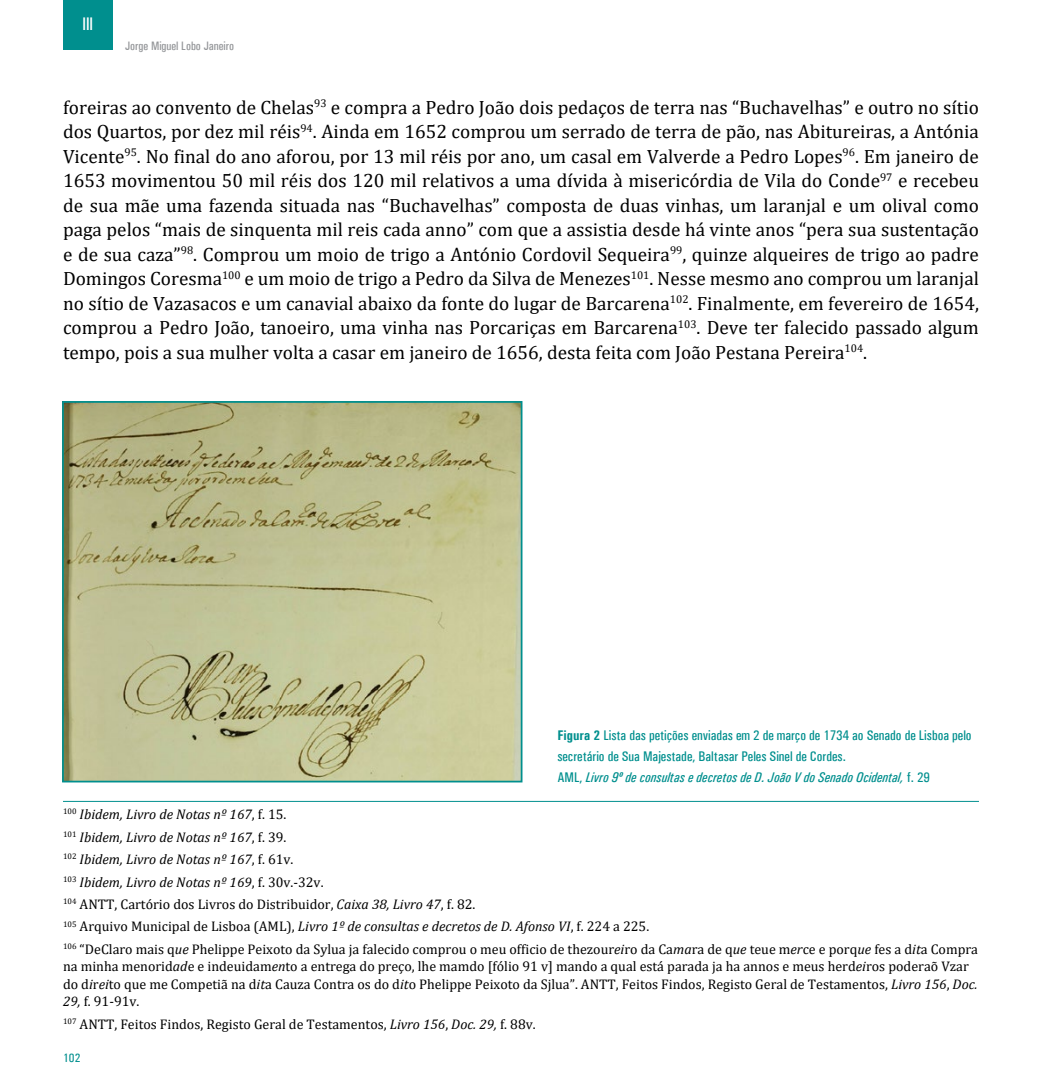
<style>
.page{position:relative;width:1042px;height:1092px;background:#fff}
.page>*{position:absolute;margin:0;border:0;box-sizing:border-box;transform-origin:0 0}
.t1{font:19.25px/24.5px "Cambria";color:#000;text-align:justify}
.t2{font:extra-condensed 17.5px "Zurich BT";color:#fff}
.t3{font:14px/22.4px "Cambria";color:#000}
.t4{font:500 condensed 14px/21px "Univers";color:#008f8e}
.t5{font:500 condensed 12.25px "Univers";color:#939598}
.t6{font:500 condensed 12.25px "Univers";color:#008f8e}
.s1{font-weight:700}
.s2{font-style:italic}
</style>
<div class="page">
<div style="left:63px;top:0;width:50px;height:50px;background:#008f8e"></div>
<hr style="left:63px;top:801px;width:916px;height:1px;background:#008f8e">
<img style="left:65px;top:404px;width:454px;height:375px">
<div style="left:62px;top:401px;width:460px;height:381px;border:2px solid #008f8e"></div>
<p class="t2" style="left:82px;top:14px;width:12px">III</p>
<p class="t5" style="left:125px;top:38px;width:111px">Jorge Miguel Lobo Janeiro</p>
<p class="t1" style="left:63px;top:95px;width:917px">foreiras ao convento de Chelas<sup>93</sup> e compra a Pedro João dois pedaços de terra nas “Buchavelhas” e outro no sítio dos Quartos, por dez mil réis<sup>94</sup>. Ainda em 1652 comprou um serrado de terra de pão, nas Abitureiras, a Antónia Vicente<sup>95</sup>. No final do ano aforou, por 13 mil réis por ano, um casal em Valverde a Pedro Lopes<sup>96</sup>. Em janeiro de 1653 movimentou 50 mil réis dos 120 mil relativos a uma dívida à misericórdia de Vila do Conde<sup>97</sup> e recebeu de sua mãe uma fazenda situada nas “Buchavelhas” composta de duas vinhas, um laranjal e um olival como paga pelos “mais de sinquenta mil reis cada anno” com que a assistia desde há vinte anos “pera sua sustentação e de sua caza”<sup>98</sup>. Comprou um moio de trigo a António Cordovil Sequeira<sup>99</sup>, quinze alqueires de trigo ao padre Domingos Coresma<sup>100</sup> e um moio de trigo a Pedro da Silva de Menezes<sup>101</sup>. Nesse mesmo ano comprou um laranjal no sítio de Vazasacos e um canavial abaixo da fonte do lugar de Barcarena<sup>102</sup>. Finalmente, em fevereiro de 1654, comprou a Pedro João, tanoeiro, uma vinha nas Porcariças em Barcarena<sup>103</sup>. Deve ter falecido passado algum tempo, pois a sua mulher volta a casar em janeiro de 1656, desta feita com João Pestana Pereira<sup>104</sup>.</p>
<p class="t4" style="left:557px;top:725px;width:416px"><span class="s1">Figura 2</span> Lista das petições enviadas em 2 de março de 1734 ao Senado de Lisboa pelo secretário de Sua Majestade, Baltasar Peles Sinel de Cordes.<br>AML, <span class="s2">Livro 9º de consultas e decretos de D. João V do Senado Ocidental,</span> f. 29</p>
<p class="t3" style="left:63px;top:803px;width:916px"><sup>100</sup> <span class="s2">Ibidem, Livro de Notas nº 167</span>, f. 15.<br><sup>101</sup> <span class="s2">Ibidem, Livro de Notas nº 167</span>, f. 39.<br><sup>102</sup> <span class="s2">Ibidem, Livro de Notas nº 167</span>, f. 61v.<br><sup>103</sup> <span class="s2">Ibidem, Livro de Notas nº 169</span>, f. 30v.-32v.<br><sup>104</sup> ANTT, Cartório dos Livros do Distribuidor, <span class="s2">Caixa 38, Livro 47</span>, f. 82.<br><sup>105</sup> Arquivo Municipal de Lisboa (AML), <span class="s2">Livro 1º de consultas e decretos de D. Afonso VI</span>, f. 224 a 225.<br><sup>106</sup> “DeClaro mais q<span class="s2">ue</span> Phelippe Peixoto da Sylua ja falecido comprou o meu officio de thezour<span class="s2">ei</span>ro da Ca<span class="s2">ma</span>ra de q<span class="s2">ue</span> teue m<span class="s2">er</span>ce e porq<span class="s2">ue</span> fes a d<span class="s2">it</span>a Compra</p>
<p class="t3" style="left:63px;top:957px;width:916px;line-height:17.5px">na minha menorid<span class="s2">ad</span>e e indeuidam<span class="s2">en</span>to a entrega do preço, lhe mamdo [fólio 91 v] mando a qual está parada ja ha annos e meus herd<span class="s2">ei</span>ros poderaõ Vzar do d<span class="s2">i</span>r<span class="s2">ei</span>to que me Competiã na d<span class="s2">it</span>a Cauza Contra os do d<span class="s2">it</span>o Phelippe Peixoto da Sjlua”. ANTT, Feitos Findos, Registo Geral de Testamentos, <span class="s2">Livro 156</span>, <span class="s2">Doc.<br>29,</span> f. 91-91v.</p>
<p class="t3" style="left:63px;top:1012px;width:474px"><sup>107</sup> ANTT, Feitos Findos, Registo Geral de Testamentos, <span class="s2">Livro 156</span>, <span class="s2">Doc. 29,</span> f. 88v.</p>
<p class="t6" style="left:63px;top:1050px;width:19px">102</p>
</div>
